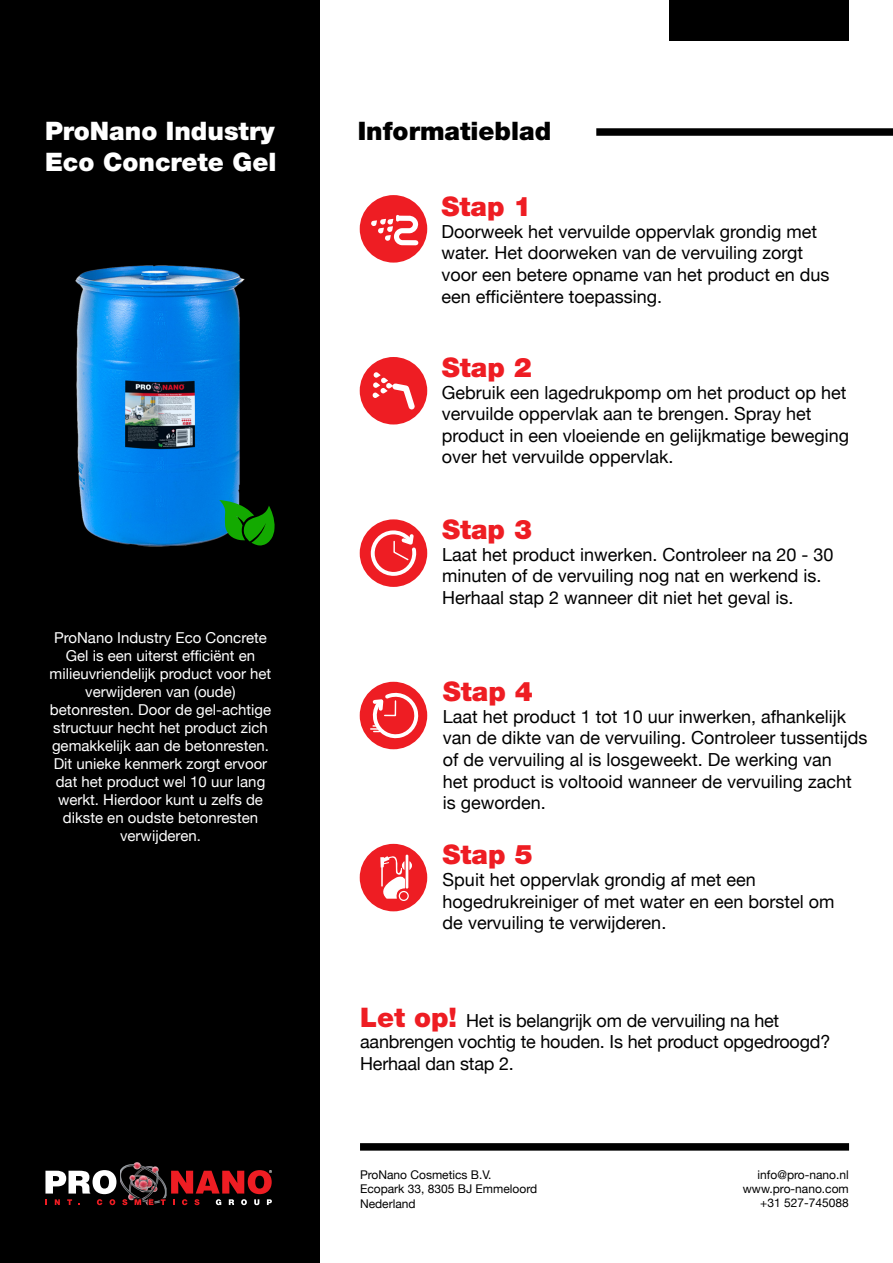
<style>
.page{position:relative;width:893px;height:1263px;background:#fff}
.page>*{position:absolute;margin:0;border:0;box-sizing:border-box;transform-origin:0 0}
.t1{font:900 27px "Helvetica Neue";color:#ee1d23}
.t2{font:900 25.5px/30.6px "Helvetica Neue";color:#fff}
.t3{font:900 25.5px "Helvetica Neue";color:#000}
.t4{font:18px/21.6px "Helvetica Neue";color:#000}
.t5{font:15px/18px "Helvetica Neue";color:#fff;text-align:center}
.t6{font:12px/14.4px "Helvetica Neue";color:#000}
.s1{font-weight:900;font-size:27px;color:#ee1d23}
</style>
<div class="page">
<div style="left:0;top:0;width:320px;height:1263px;background:#000"></div>
<img style="left:75px;top:265px;width:170px;height:282px">
<div style="left:596px;top:128px;width:297px;height:8px;background:#000"></div>
<div style="left:670px;top:0;width:179px;height:40px;background:#000"></div>
<div style="left:360px;top:844px;width:67px;height:67px;background:#ee1d23;border-radius:50%"></div>
<svg style="left:380px;top:854px;width:32px;height:47px"></svg>
<div style="left:360px;top:357px;width:67px;height:67px;background:#ee1d23;border-radius:50%"></div>
<svg style="left:372px;top:372px;width:47px;height:42px"></svg>
<div style="left:360px;top:195px;width:67px;height:68px;background:#ee1d23;border-radius:50%"></div>
<svg style="left:371px;top:214px;width:48px;height:32px"></svg>
<div style="left:360px;top:519px;width:67px;height:68px;background:#ee1d23;border-radius:50%"></div>
<svg style="left:369px;top:529px;width:48px;height:48px"></svg>
<div style="left:360px;top:682px;width:67px;height:67px;background:#ee1d23;border-radius:50%"></div>
<svg style="left:370px;top:692px;width:49px;height:46px"></svg>
<div style="left:360px;top:1143px;width:489px;height:8px;background:#000"></div>
<svg style="left:45px;top:1170px;width:71px;height:35px"></svg>
<svg style="left:171px;top:1170px;width:101px;height:35px"></svg>
<img style="left:120px;top:1162px;width:47px;height:43px">
<svg style="left:219px;top:500px;width:56px;height:46px"></svg>
<h2 class="t2" style="left:45px;top:116px;width:233px">ProNano Industry<br>Eco Concrete Gel</h2>
<h2 class="t3" style="left:358px;top:116px;width:195px">Informatieblad</h2>
<h1 class="t1" style="left:442px;top:190px;width:92px">Stap 1</h1>
<p class="t4" style="left:442px;top:222px;width:389px">Doorweek het vervuilde oppervlak grondig met water. Het doorweken van de vervuiling zorgt voor een betere opname van het product en dus een efficiëntere toepassing.</p>
<h1 class="t1" style="left:442px;top:351px;width:92px">Stap 2</h1>
<p class="t4" style="left:442px;top:382px;width:409px">Gebruik een lagedrukpomp om het product op het vervuilde oppervlak aan te brengen. Spray het product in een vloeiende en gelijkmatige beweging over het vervuilde oppervlak.</p>
<p class="t5" style="left:50px;top:629px;width:223px">ProNano Industry Eco Concrete<br>Gel is een uiterst efficiënt en milieuvriendelijk product voor het verwijderen van (oude) betonresten. Door de gel-achtige structuur hecht het product zich gemakkelijk aan de betonresten.<br>Dit unieke kenmerk zorgt ervoor dat het product wel 10 uur lang werkt. Hierdoor kunt u zelfs de dikste en oudste betonresten verwijderen.</p>
<h1 class="t1" style="left:442px;top:513px;width:92px">Stap 3</h1>
<p class="t4" style="left:442px;top:544px;width:393px">Laat het product inwerken. Controleer na 20 - 30 minuten of de vervuiling nog nat en werkend is.<br>Herhaal stap 2 wanneer dit niet het geval is.</p>
<h1 class="t1" style="left:443px;top:675px;width:92px">Stap 4</h1>
<p class="t4" style="left:443px;top:707px;width:426px">Laat het product 1 tot 10 uur inwerken, afhankelijk van de dikte van de vervuiling. Controleer tussentijds of de vervuiling al is losgeweekt. De werking van<br>het product is voltooid wanneer de vervuiling zacht is geworden.</p>
<h1 class="t1" style="left:443px;top:839px;width:92px">Stap 5</h1>
<p class="t4" style="left:443px;top:870px;width:393px">Spuit het oppervlak grondig af met een hogedrukreiniger of met water en een borstel om de vervuiling te verwijderen.</p>
<p class="t4" style="left:360px;top:1011px;width:472px"><span class="s1">Let op!</span> Het is belangrijk om de vervuiling na het aanbrengen vochtig te houden. Is het product opgedroogd?<br>Herhaal dan stap 2.</p>
<p class="t6" style="left:360px;top:1168px;width:179px">ProNano Cosmetics B.V.<br>Ecopark 33, 8305 BJ Emmeloord<br>Nederland</p>
<p class="t6" style="left:743px;top:1168px;width:107px;text-align:right">info@pro-nano.nl www.pro-nano.com +31 527-745088</p>
</div>
